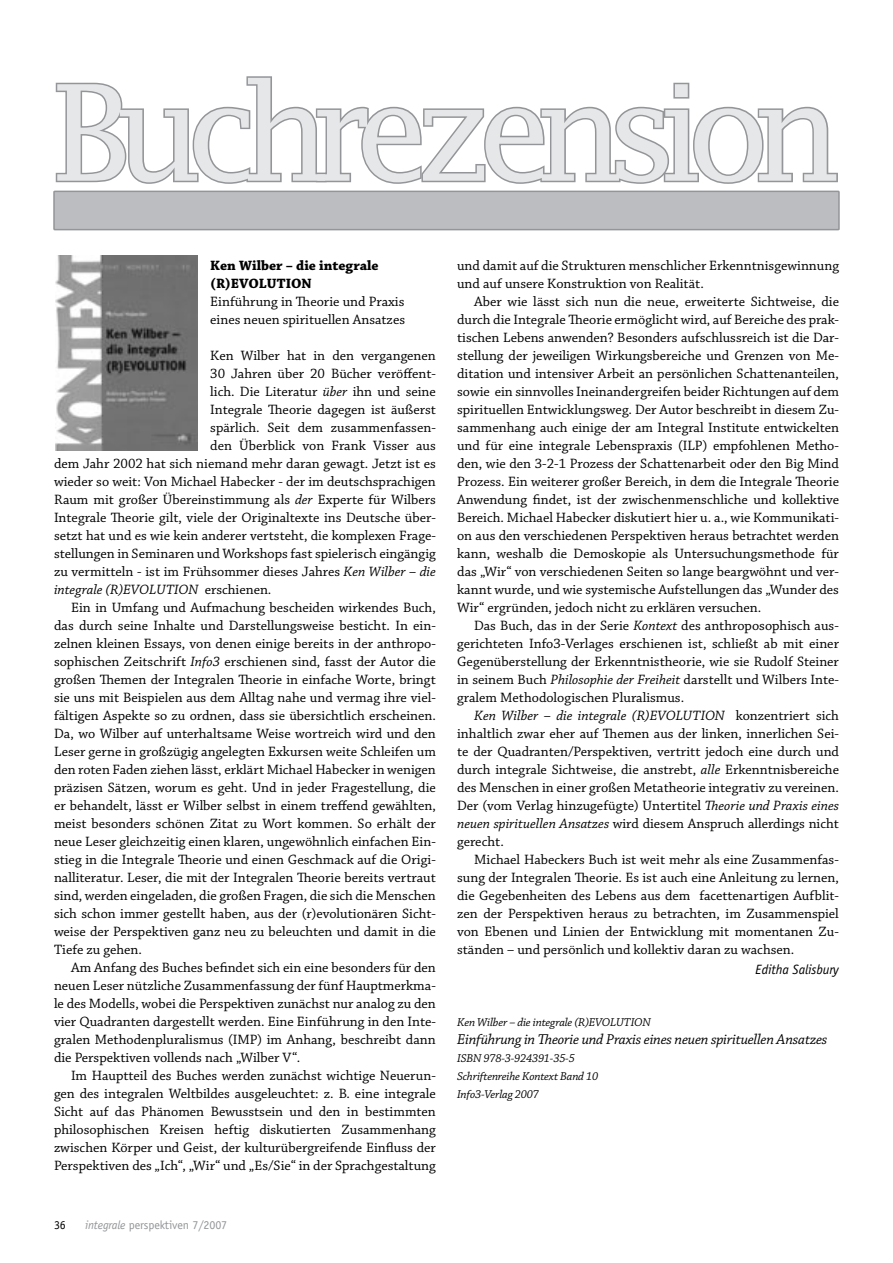
<style>
.page{position:relative;width:893px;height:1263px;background:#fff}
.page>*{position:absolute;margin:0;border:0;box-sizing:border-box;transform-origin:0 0}
.t1{font:133.5px "Lucida Fax";letter-spacing:-.13em;color:#e6e7e8}
.t2{font:italic 15px "Chaparral Pro";letter-spacing:-.015em;color:#000}
.t3{font:14.25px/18px "Chaparral Pro";color:#000;text-align:justify}
.t4{font:700 14.25px/18px "Chaparral Pro";color:#000}
.t5{font:italic 14.25px "Chaparral Pro";color:#000}
.t6{font:italic 13.5px "Officina Sans";letter-spacing:-.01em;color:#000}
.t7{font:italic 12px/18px "Chaparral Pro";letter-spacing:-.015em;color:#000}
.t8{font:12px "Officina Sans";letter-spacing:-.01em;color:#939598}
.t9{font:12px "Officina Sans";color:#000}
.s1{font-style:italic}
.s2{font-style:normal}
</style>
<div class="page">
<div style="left:54px;top:191px;width:785px;height:39px;background:#bcbdc0"></div>
<div style="left:53px;top:191px;width:787px;height:39px;border:2px solid #939598"></div>
<img style="left:55px;top:255px;width:142px;height:195px">
<svg style="left:55px;top:76px;width:783px;height:108px"></svg>
<h1 class="t1" style="left:51px;top:55px;width:791px">Buchrezension</h1>
<p class="t4" style="left:210px;top:257px;width:170px">Ken Wilber – die integrale (R)EVOLUTION</p>
<p class="t3" style="left:210px;top:293px;width:196px">Einführung in Theorie und Praxis eines neuen spirituellen Ansatzes</p>
<p class="t3" style="left:210px;top:347px;width:227px">Ken Wilber hat in den vergangenen</p>
<p class="t3" style="left:210px;top:365px;width:227px">30 Jahren über 20 Bücher veröffent-</p>
<p class="t3" style="left:210px;top:383px;width:227px">lich. Die Literatur <span class="s1">über</span> ihn und seine</p>
<p class="t3" style="left:210px;top:401px;width:227px">Integrale Theorie dagegen ist äußerst</p>
<p class="t3" style="left:210px;top:419px;width:227px">spärlich. Seit dem zusammenfassen-</p>
<p class="t3" style="left:210px;top:437px;width:227px">den Überblick von Frank Visser aus</p>
<p class="t3" style="left:54px;top:455px;width:383px">dem Jahr 2002 hat sich niemand mehr daran gewagt. Jetzt ist es</p>
<p class="t3" style="left:54px;top:473px;width:383px">wieder so weit: Von Michael Habecker - der im deutschsprachigen</p>
<p class="t3" style="left:54px;top:491px;width:383px">Raum mit großer Übereinstimmung als <span class="s1">der</span> Experte für Wilbers</p>
<p class="t3" style="left:54px;top:509px;width:383px">Integrale Theorie gilt, viele der Originaltexte ins Deutsche über-</p>
<p class="t3" style="left:54px;top:527px;width:383px">setzt hat und es wie kein anderer vertsteht, die komplexen Frage-</p>
<p class="t3" style="left:54px;top:545px;width:383px">stellungen in Seminaren und Workshops fast spielerisch eingängig</p>
<p class="t3" style="left:54px;top:563px;width:383px">zu vermitteln - ist im Frühsommer dieses Jahres <span class="s1">Ken Wilber – die</span></p>
<p class="t5" style="left:54px;top:582px;width:219px">integrale (R)EVOLUTION <span class="s2">erschienen.</span></p>
<p class="t3" style="left:71px;top:599px;width:366px">Ein in Umfang und Aufmachung bescheiden wirkendes Buch,</p>
<p class="t3" style="left:54px;top:617px;width:383px">das durch seine Inhalte und Darstellungsweise besticht. In ein-</p>
<p class="t3" style="left:54px;top:635px;width:383px">zelnen kleinen Essays, von denen einige bereits in der anthropo-</p>
<p class="t3" style="left:54px;top:653px;width:383px">sophischen Zeitschrift <span class="s1">Info3</span> erschienen sind, fasst der Autor die</p>
<p class="t3" style="left:54px;top:671px;width:383px">großen Themen der Integralen Theorie in einfache Worte, bringt</p>
<p class="t3" style="left:54px;top:689px;width:383px">sie uns mit Beispielen aus dem Alltag nahe und vermag ihre viel-</p>
<p class="t3" style="left:54px;top:707px;width:383px">fältigen Aspekte so zu ordnen, dass sie übersichtlich erscheinen.</p>
<p class="t3" style="left:54px;top:725px;width:383px">Da, wo Wilber auf unterhaltsame Weise wortreich wird und den</p>
<p class="t3" style="left:54px;top:743px;width:383px">Leser gerne in großzügig angelegten Exkursen weite Schleifen um</p>
<p class="t3" style="left:54px;top:761px;width:383px">den roten Faden ziehen lässt, erklärt Michael Habecker in wenigen</p>
<p class="t3" style="left:54px;top:779px;width:383px">präzisen Sätzen, worum es geht. Und in jeder Fragestellung, die</p>
<p class="t3" style="left:54px;top:797px;width:383px">er behandelt, lässt er Wilber selbst in einem treffend gewählten,</p>
<p class="t3" style="left:54px;top:815px;width:383px">meist besonders schönen Zitat zu Wort kommen. So erhält der</p>
<p class="t3" style="left:54px;top:833px;width:383px">neue Leser gleichzeitig einen klaren, ungewöhnlich einfachen Ein-</p>
<p class="t3" style="left:54px;top:851px;width:383px">stieg in die Integrale Theorie und einen Geschmack auf die Origi-</p>
<p class="t3" style="left:54px;top:869px;width:383px">nalliteratur. Leser, die mit der Integralen Theorie bereits vertraut</p>
<p class="t3" style="left:54px;top:887px;width:383px">sind, werden eingeladen, die großen Fragen, die sich die Menschen</p>
<p class="t3" style="left:54px;top:905px;width:383px">sich schon immer gestellt haben, aus der (r)evolutionären Sicht-</p>
<p class="t3" style="left:54px;top:923px;width:383px">weise der Perspektiven ganz neu zu beleuchten und damit in die</p>
<p class="t3" style="left:54px;top:941px;width:90px">Tiefe zu gehen.</p>
<p class="t3" style="left:71px;top:959px;width:366px">Am Anfang des Buches befindet sich ein eine besonders für den</p>
<p class="t3" style="left:54px;top:977px;width:383px">neuen Leser nützliche Zusammenfassung der fünf Hauptmerkma-</p>
<p class="t3" style="left:54px;top:995px;width:383px">le des Modells, wobei die Perspektiven zunächst nur analog zu den</p>
<p class="t3" style="left:54px;top:1013px;width:383px">vier Quadranten dargestellt werden. Eine Einführung in den Inte-</p>
<p class="t3" style="left:54px;top:1031px;width:383px">gralen Methodenpluralismus (IMP) im Anhang, beschreibt dann</p>
<p class="t3" style="left:54px;top:1049px;width:248px">die Perspektiven vollends nach „Wilber V“.</p>
<p class="t3" style="left:71px;top:1067px;width:366px">Im Hauptteil des Buches werden zunächst wichtige Neuerun-</p>
<p class="t3" style="left:54px;top:1085px;width:383px">gen des integralen Weltbildes ausgeleuchtet: z. B. eine integrale</p>
<p class="t3" style="left:54px;top:1103px;width:383px">Sicht auf das Phänomen Bewusstsein und den in bestimmten</p>
<p class="t3" style="left:54px;top:1121px;width:383px">philosophischen Kreisen heftig diskutierten Zusammenhang</p>
<p class="t3" style="left:54px;top:1139px;width:383px">zwischen Körper und Geist, der kulturübergreifende Einfluss der</p>
<p class="t3" style="left:54px;top:1157px;width:383px">Perspektiven des „Ich“, „Wir“ und „Es/Sie“ in der Sprachgestaltung</p>
<p class="t9" style="left:54px;top:1218px;width:13px">36</p>
<p class="t8" style="left:85px;top:1218px;width:144px"><span class="s1">integrale</span> perspektiven 7/2007</p>
<p class="t3" style="left:457px;top:257px;width:383px">und damit auf die Strukturen menschlicher Erkenntnisgewinnung und auf unsere Konstruktion von Realität.</p>
<p class="t3" style="left:457px;top:293px;width:383px;text-indent:17px">Aber wie lässt sich nun die neue, erweiterte Sichtweise, die durch die Integrale Theorie ermöglicht wird, auf Bereiche des prak&shy;tischen Lebens anwenden? Besonders aufschlussreich ist die Dar&shy;stellung der jeweiligen Wirkungsbereiche und Grenzen von Me&shy;ditation und intensiver Arbeit an persönlichen Schattenanteilen, sowie ein sinnvolles Ineinandergreifen beider Richtungen auf dem spirituellen Entwicklungsweg. Der Autor beschreibt in diesem Zu&shy;sammenhang auch einige der am Integral Institute entwickelten und für eine integrale Lebenspraxis (ILP) empfohlenen Metho&shy;den, wie den 3-2-1 Prozess der Schattenarbeit oder den Big Mind Prozess. Ein weiterer großer Bereich, in dem die Integrale Theorie Anwendung findet, ist der zwischenmenschliche und kollektive Bereich. Michael Habecker diskutiert hier u. a., wie Kommunikati&shy;on aus den verschiedenen Perspektiven heraus betrachtet werden kann, weshalb die Demoskopie als Untersuchungsmethode für das „Wir“ von verschiedenen Seiten so lange beargwöhnt und ver&shy;kannt wurde, und wie systemische Aufstellungen das „Wunder des Wir“ ergründen, jedoch nicht zu erklären versuchen.</p>
<p class="t3" style="left:457px;top:617px;width:383px;text-indent:17px">Das Buch, das in der Serie <span class="s1">Kontext</span> des anthroposophisch aus&shy;gerichteten Info3-Verlages erschienen ist, schließt ab mit einer Gegenüberstellung der Erkenntnistheorie, wie sie Rudolf Steiner in seinem Buch <span class="s1">Philosophie der Freiheit</span> darstellt und Wilbers Inte&shy;gralem Methodologischen Pluralismus.</p>
<p class="t3" style="left:457px;top:707px;width:383px;text-indent:17px"><span class="s1">Ken Wilber – die integrale (R)EVOLUTION</span> konzentriert sich inhaltlich zwar eher auf Themen aus der linken, innerlichen Sei&shy;te der Quadranten/Perspektiven<span class="s1">,</span> vertritt jedoch eine durch und durch integrale Sichtweise, die anstrebt, <span class="s1">alle</span> Erkenntnisbereiche des Menschen in einer großen Metatheorie integrativ zu vereinen.<br>Der (vom Verlag hinzugefügte) Untertitel <span class="s1">Theorie und Praxis eines neuen spirituellen Ansatzes</span> wird diesem Anspruch allerdings nicht gerecht.</p>
<p class="t3" style="left:457px;top:851px;width:383px;text-indent:17px">Michael Habeckers Buch ist weit mehr als eine Zusammenfas&shy;sung der Integralen Theorie. Es ist auch eine Anleitung zu lernen, die Gegebenheiten des Lebens aus dem facettenartigen Aufblit&shy;zen der Perspektiven heraus zu betrachten, im Zusammenspiel von Ebenen und Linien der Entwicklung mit momentanen Zu&shy;ständen – und persönlich und kollektiv daran zu wachsen.</p>
<p class="t6" style="left:755px;top:961px;width:85px">Editha Salisbury</p>
<p class="t7" style="left:457px;top:1014px;width:195px">Ken Wilber – die integrale (R)EVOLUTION</p>
<p class="t2" style="left:457px;top:1031px;width:372px">Einführung in Theorie und Praxis eines neuen spirituellen Ansatzes</p>
<p class="t7" style="left:457px;top:1050px;width:143px">ISBN 978-3-924391-35-5<br>Schriftenreihe Kontext Band 10<br>Info3-Verlag 2007</p>
</div>
